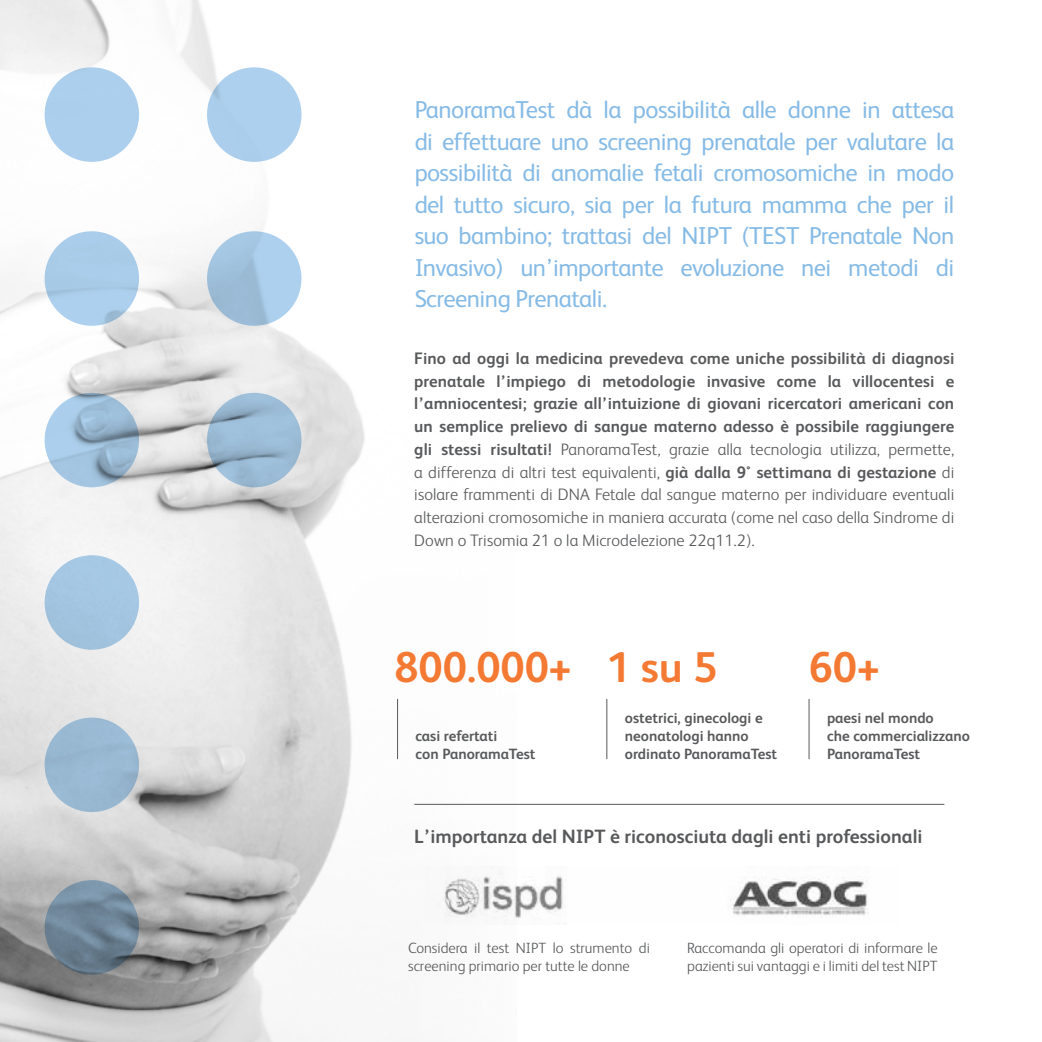
<style>
.page{position:relative;width:1042px;height:1042px;background:#fff}
.page>*{position:absolute;margin:0;border:0;box-sizing:border-box;transform-origin:0 0}
.t1{font:700 43.05px "FS Albert";color:#f47932}
.t2{font:24.5px/31.5px "FS Albert";letter-spacing:-.02em;color:#86bbe6;text-align:justify}
.t3{font:700 19.25px "FS Albert";color:#58595b}
.t4{font:700 16.62px/22.8px "FS Albert";letter-spacing:.005em;color:#58595b;text-align:justify}
.t5{font:300 14.88px/17.8px "FS Albert";color:#58595b}
.t6{font:700 14.88px/17.8px "FS Albert";color:#58595b}
.s1{font-weight:300}
</style>
<div class="page">
<hr style="left:1041px;top:0;width:1px;height:1042px;background:#86bbe6">
<img style="left:0;top:0;width:516px;height:1042px">
<div style="left:45px;top:67px;width:94px;height:95px;background:#abcfed;border-radius:50%"></div>
<div style="left:207px;top:67px;width:94px;height:95px;background:#acd0ee;border-radius:50%"></div>
<div style="left:45px;top:231px;width:94px;height:95px;background:#a9cdea;border-radius:50%"></div>
<svg style="left:207px;top:231px;width:94px;height:95px;background:#a4c6e2"></svg>
<svg style="left:45px;top:393px;width:94px;height:94px;background:#9abad4"></svg>
<svg style="left:207px;top:393px;width:94px;height:94px;background:#98b7d1"></svg>
<div style="left:45px;top:555px;width:94px;height:95px;background:#a4c6e2;border-radius:50%"></div>
<div style="left:45px;top:717px;width:94px;height:95px;background:#98b8d2;border-radius:50%"></div>
<svg style="left:45px;top:880px;width:94px;height:94px;background:#6d8496"></svg>
<hr style="left:414px;top:804px;width:530px;height:1px;background:#58595b">
<hr style="left:397px;top:699px;width:1px;height:60px;background:#58595b">
<hr style="left:606px;top:699px;width:1px;height:60px;background:#58595b">
<hr style="left:809px;top:699px;width:1px;height:60px;background:#58595b">
<svg style="left:418px;top:863px;width:450px;height:68px"></svg>
<p class="t2" style="left:414px;top:93px;width:541px">PanoramaTest dà la possibilità alle donne in attesa di effettuare uno screening prenatale per valutare la possibilità di anomalie fetali cromosomiche in modo del tutto sicuro, sia per la futura mamma che per il suo bambino; trattasi del NIPT (TEST Prenatale Non Invasivo) un’importante evoluzione nei metodi di Screening Prenatali.</p>
<p class="t4" style="left:414px;top:346px;width:541px">Fino ad oggi la medicina prevedeva come uniche possibilità di diagnosi prenatale l’impiego di metodologie invasive come la villocentesi e l’amniocentesi; grazie all’intuizione di giovani ricercatori americani con un semplice prelievo di sangue materno adesso è possibile raggiungere gli stessi risultati! <span class="s1">PanoramaTest, grazie alla tecnologia utilizza, permette, a differenza di altri test equivalenti,</span> già dalla 9° settimana di gestazione <span class="s1">di isolare frammenti di DNA Fetale dal sangue materno per individuare eventuali alterazioni cromosomiche in maniera accurata (come nel caso della Sindrome di Down o Trisomia 21 o la Microdelezione 22q11.2).</span></p>
<h1 class="t1" style="left:394px;top:638px;width:324px">800.000+ 1 su 5</h1>
<h1 class="t1" style="left:809px;top:638px;width:72px">60+</h1>
<p class="t6" style="left:415px;top:726px;width:121px">casi refertati<br>con PanoramaTest</p>
<p class="t6" style="left:625px;top:708px;width:154px">ostetrici, ginecologi e neonatologi hanno ordinato PanoramaTest</p>
<p class="t6" style="left:827px;top:708px;width:144px">paesi nel mondo<br>che commercializzano<br>PanoramaTest</p>
<p class="t3" style="left:414px;top:824px;width:510px">L’importanza del NIPT è riconosciuta dagli enti professionali</p>
<p class="t5" style="left:408px;top:938px;width:243px">Considera il test NIPT lo strumento di screening primario per tutte le donne</p>
<p class="t5" style="left:687px;top:938px;width:252px">Raccomanda gli operatori di informare le pazienti sui vantaggi e i limiti del test NIPT</p>
</div>
